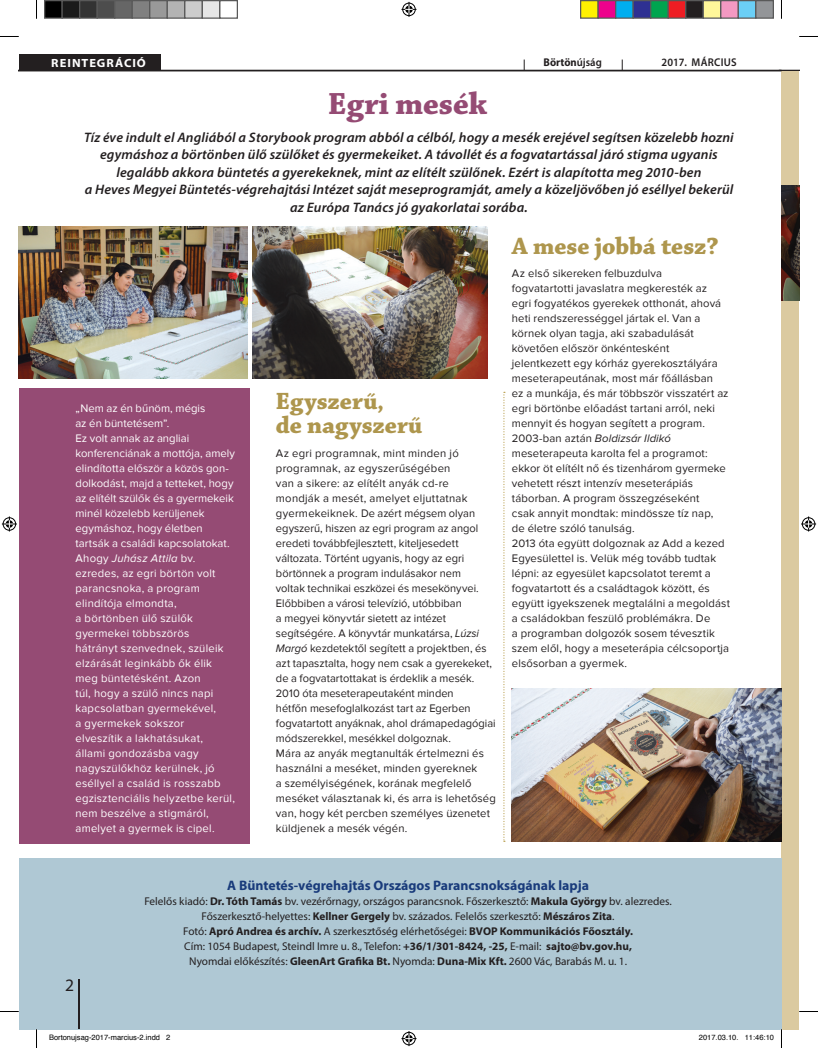
<style>
.page{position:relative;width:818px;height:1048px;background:#fff}
.page>*{position:absolute;margin:0;border:0;box-sizing:border-box;transform-origin:0 0}
.t1{font:32.5px "Chaparral Pro Bold Subh";color:#954b74}
.t2{font:25px/23.8px "Chaparral Pro Bold Subh";color:#ae964d}
.t3{font:17.5px "Myriad Pro";color:#231f20}
.t4{font:italic 600 13.75px/17.5px "Myriad Pro";letter-spacing:.01em;color:#231f20;text-align:center}
.t5{font:700 13.75px "Myriad Pro";color:#193b7b}
.t6{font:700 11.88px "Myriad Pro";letter-spacing:.08em;color:#fff;scale:1.05 1}
.t7{font:11.25px/15px "Proxima Nova";letter-spacing:.01em;color:#231f20}
.t8{font:11.25px/15px "Proxima Nova";letter-spacing:.02em;color:#fff}
.t9{font:11.25px/15px "Myriad Pro";color:#231f20;text-align:center}
.t10{font:600 11.25px "Myriad Pro";letter-spacing:.02em;color:#231f20;scale:.95 1}
.t11{font:700 11.25px "Myriad Pro";color:#231f20;scale:.95 1}
.t12{font:7.5px "Helvetica";color:#000}
.s1{font-weight:600}
.s2{font-style:italic}
.s3{font-weight:700}
</style>
<div class="page">
<div style="left:19px;top:388px;width:230px;height:455px;background:#954b74"></div>
<div style="left:781px;top:70px;width:17px;height:959px;background:#dbcaa0"></div>
<hr style="left:19px;top:71px;width:762px;height:1px;background:#231f20">
<div style="left:36px;top:54px;width:124px;height:16px;background:#231f20"></div>
<div style="left:19px;top:54px;width:18px;height:16px;background:#231f20"></div>
<hr style="left:19px;top:70px;width:762px;height:1px;background:#231f20">
<svg style="left:781px;top:70px;width:17px;height:1px"></svg>
<div style="left:19px;top:857px;width:762px;height:172px;background:#afc8d4"></div>
<hr style="left:78px;top:979px;width:2px;height:50px;background:#231f20">
<img style="left:781px;top:185px;width:17px;height:115px">
<img style="left:19px;top:226px;width:229px;height:152px">
<img style="left:253px;top:226px;width:234px;height:152px">
<img style="left:511px;top:688px;width:270px;height:153px">
<svg style="left:503px;top:392px;width:1px;height:449px"></svg>
<svg style="left:0;top:36px;width:19px;height:1px"></svg>
<svg style="left:799px;top:36px;width:18px;height:1px"></svg>
<svg style="left:0;top:1011px;width:19px;height:1px"></svg>
<svg style="left:798px;top:1010px;width:19px;height:2px"></svg>
<svg style="left:36px;top:0;width:1px;height:19px"></svg>
<svg style="left:36px;top:1029px;width:1px;height:18px"></svg>
<svg style="left:401px;top:2px;width:15px;height:15px"></svg>
<svg style="left:401px;top:1031px;width:15px;height:14px"></svg>
<svg style="left:2px;top:516px;width:15px;height:15px"></svg>
<svg style="left:801px;top:516px;width:14px;height:15px"></svg>
<div style="left:45px;top:1px;width:17px;height:17px;background:#000"></div>
<div style="left:44px;top:0;width:19px;height:19px;border:1px solid #595959"></div>
<div style="left:62px;top:1px;width:18px;height:17px;background:#1a1a1a"></div>
<div style="left:61px;top:0;width:19px;height:19px;border:1px solid #595959"></div>
<div style="left:80px;top:1px;width:17px;height:17px;background:#333"></div>
<div style="left:79px;top:0;width:19px;height:19px;border:1px solid #595959"></div>
<div style="left:97px;top:1px;width:18px;height:17px;background:#4d4d4d"></div>
<div style="left:96px;top:0;width:19px;height:19px;border:1px solid #595959"></div>
<div style="left:115px;top:1px;width:17px;height:17px;background:#666"></div>
<div style="left:114px;top:0;width:19px;height:19px;border:1px solid #595959"></div>
<div style="left:132px;top:1px;width:18px;height:17px;background:#808080"></div>
<div style="left:131px;top:0;width:19px;height:19px;border:1px solid #595959"></div>
<div style="left:150px;top:1px;width:17px;height:17px;background:#999"></div>
<div style="left:149px;top:0;width:19px;height:19px;border:1px solid #595959"></div>
<div style="left:167px;top:1px;width:18px;height:17px;background:#b3b3b3"></div>
<div style="left:166px;top:0;width:19px;height:19px;border:1px solid #595959"></div>
<div style="left:185px;top:1px;width:17px;height:17px;background:#ccc"></div>
<div style="left:184px;top:0;width:19px;height:19px;border:1px solid #595959"></div>
<div style="left:202px;top:1px;width:18px;height:17px;background:#e6e6e6"></div>
<div style="left:201px;top:0;width:19px;height:19px;border:1px solid #595959"></div>
<div style="left:219px;top:0;width:19px;height:19px;border:1px solid #595959"></div>
<div style="left:580px;top:1px;width:17px;height:17px;background:#fff101"></div>
<div style="left:579px;top:0;width:19px;height:19px;border:1px solid #595959"></div>
<div style="left:597px;top:1px;width:18px;height:17px;background:#ed028c"></div>
<div style="left:597px;top:0;width:19px;height:19px;border:1px solid #595959"></div>
<div style="left:615px;top:1px;width:17px;height:17px;background:#00aeef"></div>
<div style="left:614px;top:0;width:19px;height:19px;border:1px solid #595959"></div>
<div style="left:632px;top:1px;width:18px;height:17px;background:#2e3092"></div>
<div style="left:632px;top:0;width:19px;height:19px;border:1px solid #595959"></div>
<div style="left:650px;top:1px;width:17px;height:17px;background:#00a54f"></div>
<div style="left:649px;top:0;width:19px;height:19px;border:1px solid #595959"></div>
<div style="left:667px;top:1px;width:18px;height:17px;background:#ee1d23"></div>
<div style="left:667px;top:0;width:19px;height:19px;border:1px solid #595959"></div>
<div style="left:685px;top:1px;width:17px;height:17px;background:#231f20"></div>
<div style="left:684px;top:0;width:19px;height:19px;border:1px solid #595959"></div>
<div style="left:702px;top:1px;width:18px;height:17px;background:#fff79a"></div>
<div style="left:702px;top:0;width:19px;height:19px;border:1px solid #595959"></div>
<div style="left:720px;top:1px;width:17px;height:17px;background:#f499c2"></div>
<div style="left:719px;top:0;width:19px;height:19px;border:1px solid #595959"></div>
<div style="left:737px;top:1px;width:18px;height:17px;background:#6bcff6"></div>
<div style="left:737px;top:0;width:19px;height:19px;border:1px solid #595959"></div>
<div style="left:755px;top:1px;width:17px;height:17px;background:#939598"></div>
<div style="left:754px;top:0;width:19px;height:19px;border:1px solid #595959"></div>
<p class="t6" style="left:51px;top:55px;width:61px">reintegráci</p>
<p class="t6" style="left:137px;top:55px;width:10px">ó</p>
<p class="t11" style="left:543px;top:55px;width:63px">Börtön<span class="s1">ÚJSÁG</span></p>
<p class="t10" style="left:661px;top:55px;width:80px">2017. MÁRCIUS</p>
<h1 class="t1" style="left:328px;top:86px;width:160px">Egri mesék</h1>
<p class="t4" style="left:84px;top:128px;width:650px">Tíz éve indult el Angliából a Storybook program abból a célból, hogy a mesék erejével segítsen közelebb hozni egymáshoz a börtönben ülő szülőket és gyermekeiket. A távollét és a fogvatartással járó stigma ugyanis legalább akkora büntetés a gyerekeknek, mint az elítélt szülőnek. Ezért is alapította meg 2010-ben<br>a Heves Megyei Büntetés-végrehajtási Intézet saját meseprogramját, amely a közeljövőben jó eséllyel bekerül az Európa Tanács jó gyakorlatai sorába.</p>
<p class="t8" style="left:75px;top:400px;width:161px">„Nem az én bűnöm, mégis<br>az én büntetésem”.<br>Ez volt annak az angliai konferenciának a mottója, amely elindította először a közös gon&shy;dolkodást, majd a tetteket, hogy az elítélt szülők és a gyermekeik minél közelebb kerüljenek egymáshoz, hogy életben tartsák a családi kapcsolatokat.<br>Ahogy <span class="s2">Juhász Attila</span> bv. ezredes, az egri börtön volt parancsnoka, a program elindítója elmondta,<br>a börtönben ülő szülők gyermekei többszörös<br>hátrányt szenvednek, szüleik elzárását leginkább ők élik meg büntetésként. Azon<br>túl, hogy a szülő nincs napi kapcsolatban gyermekével,<br>a gyermekek sokszor<br>elveszítik a lakhatásukat, állami gondozásba vagy nagyszülőkhöz kerülnek, jó eséllyel a család is rosszabb egzisztenciális helyzetbe kerül, nem beszélve a stigmáról, amelyet a gyermek is cipel.</p>
<h2 class="t2" style="left:276px;top:390px;width:148px">Egyszerű,<br>de nagyszerű</h2>
<p class="t7" style="left:276px;top:445px;width:221px">Az egri programnak, mint minden jó programnak, az egyszerűségében<br>van a sikere: az elítélt anyák cd-re<br>mondják a mesét, amelyet eljuttatnak gyermekeiknek. De azért mégsem olyan egyszerű, hiszen az egri program az angol eredeti továbbfejlesztett, kiteljesedett változata. Történt ugyanis, hogy az egri börtönnek a program indulásakor nem<br>voltak technikai eszközei és mesekönyvei.<br>Előbbiben a városi televízió, utóbbiban<br>a megyei könyvtár sietett az intézet segítségére. A könyvtár munkatársa, <span class="s2">Lúzsi Margó</span> kezdetektől segített a projektben, és azt tapasztalta, hogy nem csak a gyerekeket, de a fogvatartottakat is érdeklik a mesék.<br>2010 óta meseterapeutaként minden<br>hétfőn mesefoglalkozást tart az Egerben fogvatartott anyáknak, ahol drámapedagógiai módszerekkel, mesékkel dolgoznak.<br>Mára az anyák megtanulták értelmezni és használni a meséket, minden gyereknek<br>a személyiségének, korának megfelelő meséket választanak ki, és arra is lehetőség van, hogy két percben személyes üzenetet küldjenek a mesék végén.</p>
<h2 class="t2" style="left:511px;top:235px;width:208px">A mese jobbá tesz?</h2>
<p class="t7" style="left:511px;top:265px;width:220px">Az első sikereken felbuzdulva<br>fogvatartotti javaslatra megkeresték az<br>egri fogyatékos gyerekek otthonát, ahová heti rendszerességgel jártak el. Van a körnek olyan tagja, aki szabadulását követően először önkéntesként jelentkezett egy kórház gyerekosztályára meseterapeutának, most már főállásban<br>ez a munkája, és már többször visszatért az egri börtönbe előadást tartani arról, neki mennyit és hogyan segített a program.<br>2003-ban aztán <span class="s2">Boldizsár Ildikó </span>meseterapeuta karolta fel a programot: ekkor öt elítélt nő és tizenhárom gyermeke vehetett részt intenzív meseterápiás táborban. A program összegzéseként<br>csak annyit mondtak: mindössze tíz nap,<br>de életre szóló tanulság.<br>2013 óta együtt dolgoznak az Add a kezed Egyesülettel is. Velük még tovább tudtak lépni: az egyesület kapcsolatot teremt a fogvatartott és a családtagok között, és együtt igyekszenek megtalálni a megoldást a családokban feszülő problémákra. De<br>a programban dolgozók sosem tévesztik szem elől, hogy a meseterápia célcsoportja elsősorban a gyermek.</p>
<h3 class="t3" style="left:65px;top:974px;width:10px">2</h3>
<p class="t5" style="left:227px;top:876px;width:363px">A Büntetés-végrehajtás Országos Parancsnokságának lapja</p>
<p class="t9" style="left:144px;top:893px;width:528px">Felelős kiadó: <span class="s3">Dr. Tóth Tamás</span> bv. vezérőrnagy, országos parancsnok. Főszerkesztő: <span class="s3">Makula György</span> bv. alezredes.<br>Főszerkesztő-helyettes: <span class="s3">Kellner Gergely</span> bv. százados. Felelős szerkesztő: <span class="s3">Mészáros Zita</span>.<br>Fotó: <span class="s3">Apró Andrea és archív.</span> A szerkesztőség elérhetőségei: <span class="s3">BVOP Kommunikációs Főosztály.<br></span>Cím: 1054 Budapest, Steindl Imre u. 8., Telefon: <span class="s3">+36/1/301-8424, -25,</span> E-mail: <span class="s3">sajto@bv.gov.hu,<br></span>Nyomdai előkészítés: <span class="s3">GleenArt Grafika Bt.</span> Nyomda: <span class="s3">Duna-Mix Kft.</span> 2600 Vác, Barabás M. u. 1.</p>
<p class="t12" style="left:49px;top:1031px;width:123px">Bortonujsag-2017-marcius-2.indd 2</p>
<p class="t12" style="left:698px;top:1031px;width:77px">2017.03.10. 11:46:10</p>
</div>
